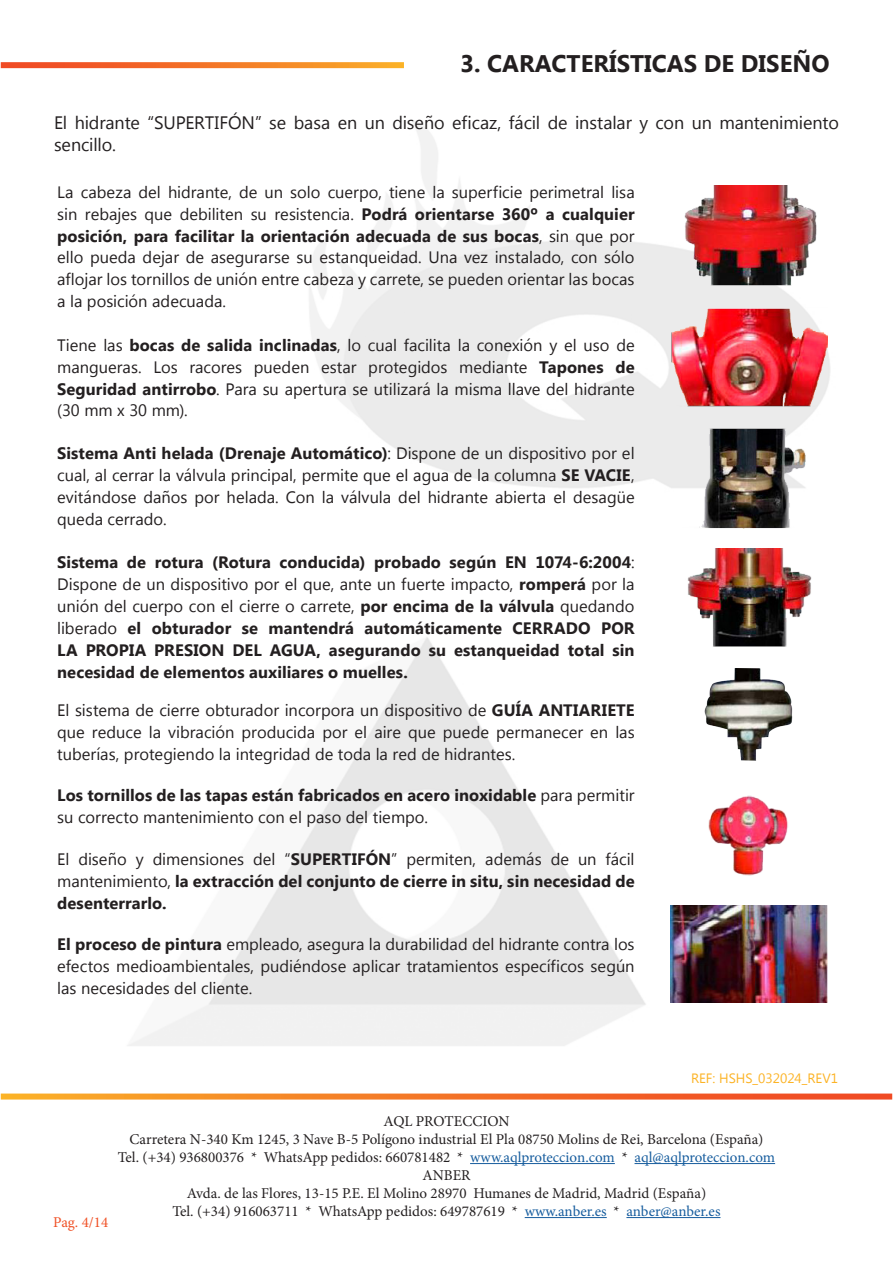
<style>
.page{position:relative;width:893px;height:1263px;background:#fff}
.page>*{position:absolute;margin:0;border:0;box-sizing:border-box;transform-origin:0 0}
.t1{font:700 24px "Microsoft New Tai Lue";color:#231f20}
.t2{font:18px/21.9px "Microsoft New Tai Lue";letter-spacing:-.005em;color:#231f20}
.t3{font:16.5px/21.9px "Microsoft New Tai Lue";color:#231f20;text-align:justify}
.t4{font:700 16.5px/21.9px "Microsoft New Tai Lue";letter-spacing:.005em;color:#231f20;text-align:justify}
.t5{font:15px/18px "Minion Pro";color:#231f20;text-align:center}
.t6{font:15px "Minion Pro";color:#f05126}
.t7{font:13.5px "Microsoft New Tai Lue";color:#fcb325}
.s1{font-weight:700}
.s2{font-weight:400}
.s3{color:#175d9e}
</style>
<div class="page">
<img style="left:81px;top:120px;width:771px;height:1045px">
<svg style="left:1px;top:1093px;width:891px;height:6px;background:#f4823a"></svg>
<hr style="left:470px;top:1163px;width:145px;height:1px;background:#175d9e">
<hr style="left:634px;top:1163px;width:141px;height:1px;background:#175d9e">
<hr style="left:525px;top:1217px;width:82px;height:1px;background:#175d9e">
<hr style="left:626px;top:1217px;width:94px;height:1px;background:#175d9e">
<svg style="left:1px;top:62px;width:403px;height:6px;background:#f4792c"></svg>
<img style="left:670px;top:185px;width:157px;height:100px">
<img style="left:670px;top:308px;width:157px;height:98px">
<img style="left:670px;top:428px;width:157px;height:100px">
<img style="left:670px;top:549px;width:157px;height:99px">
<img style="left:692px;top:668px;width:114px;height:97px">
<img style="left:670px;top:786px;width:157px;height:98px">
<img style="left:670px;top:905px;width:157px;height:97px">
<h1 class="t1" style="left:460px;top:50px;width:371px">3. CARACTERÍSTICAS DE DISEÑO</h1>
<p class="t2" style="left:54px;top:113px;width:786px">El hidrante “SUPERTIFÓN” se basa en un diseño eficaz, fácil de instalar y con un mantenimiento sencillo.</p>
<p class="t3" style="left:57px;top:182px;width:579px">La cabeza del hidrante, de un solo cuerpo, tiene la superficie perimetral lisa sin rebajes que debiliten su resistencia. <span class="s1">Podrá orientarse 360º a cualquier posición, para facilitar la orientación adecuada de sus bocas</span>, sin que por ello pueda dejar de asegurarse su estanqueidad. Una vez instalado, con sólo aflojar los tornillos de unión entre cabeza y carrete, se pueden orientar las bocas a la posición adecuada.</p>
<p class="t3" style="left:57px;top:335px;width:579px">Tiene las <span class="s1">bocas de salida inclinadas</span>, lo cual facilita la conexión y el uso de mangueras. Los racores pueden estar protegidos mediante <span class="s1">Tapones de Seguridad antirrobo</span>. Para su apertura se utilizará la misma llave del hidrante (30 mm x 30 mm).</p>
<p class="t3" style="left:57px;top:444px;width:579px"><span class="s1">Sistema Anti helada (Drenaje Automático)</span>: Dispone de un dispositivo por el cual, al cerrar la válvula principal, permite que el agua de la columna <span class="s1">SE VACIE</span>, evitándose daños por helada. Con la válvula del hidrante abierta el desagüe queda cerrado.</p>
<p class="t4" style="left:57px;top:553px;width:579px">Sistema de rotura (Rotura conducida) probado según EN 1074-6:2004<span class="s2">:<br>Dispone de un dispositivo por el que, ante un fuerte impacto,</span> romperá <span class="s2">por la unión del cuerpo con el cierre o carrete,</span> por encima de la válvula <span class="s2">quedando liberado</span> el obturador se mantendrá automáticamente CERRADO POR LA PROPIA PRESION DEL AGUA, asegurando su estanqueidad total sin necesidad de elementos auxiliares o muelles.</p>
<p class="t3" style="left:57px;top:700px;width:579px">El sistema de cierre obturador incorpora un dispositivo de <span class="s1">GUÍA ANTIARIETE </span>que reduce la vibración producida por el aire que puede permanecer en las tuberías, protegiendo la integridad de toda la red de hidrantes.</p>
<p class="t4" style="left:57px;top:785px;width:579px">Los tornillos de las tapas están fabricados en acero inoxidable <span class="s2">para permitir su correcto mantenimiento con el paso del tiempo.</span></p>
<p class="t4" style="left:57px;top:850px;width:579px"><span class="s2">El diseño y dimensiones del “</span>SUPERTIFÓN<span class="s2">” permiten, además de un fácil mantenimiento,</span> la extracción del conjunto de cierre in situ, sin necesidad de desenterrarlo.</p>
<p class="t3" style="left:57px;top:935px;width:579px"><span class="s1">El proceso de pintura</span> empleado, asegura la durabilidad del hidrante contra los efectos medioambientales, pudiéndose aplicar tratamientos específicos según las necesidades del cliente.</p>
<p class="t6" style="left:53px;top:1212px;width:57px">Pag. 4/14</p>
<p class="t7" style="left:691px;top:1070px;width:149px">REF: HSHS_032024_REV1</p>
<p class="t5" style="left:118px;top:1112px;width:659px">AQL PROTECCION<br>Carretera N-340 Km 1245, 3 Nave B-5 Polígono industrial El Pla 08750 Molins de Rei, Barcelona (España)<br>Tel. (+34) 936800376 * WhatsApp pedidos: 660781482 * <span class="s3">www.aqlproteccion.com</span> * <span class="s3">aql@aqlproteccion.com </span>ANBER<br>Avda. de las Flores, 13-15 P.E. El Molino 28970 Humanes de Madrid, Madrid (España)<br>Tel. (+34) 916063711 * WhatsApp pedidos: 649787619 * <span class="s3">www.anber.es</span> * <span class="s3">anber@anber.es</span></p>
</div>
